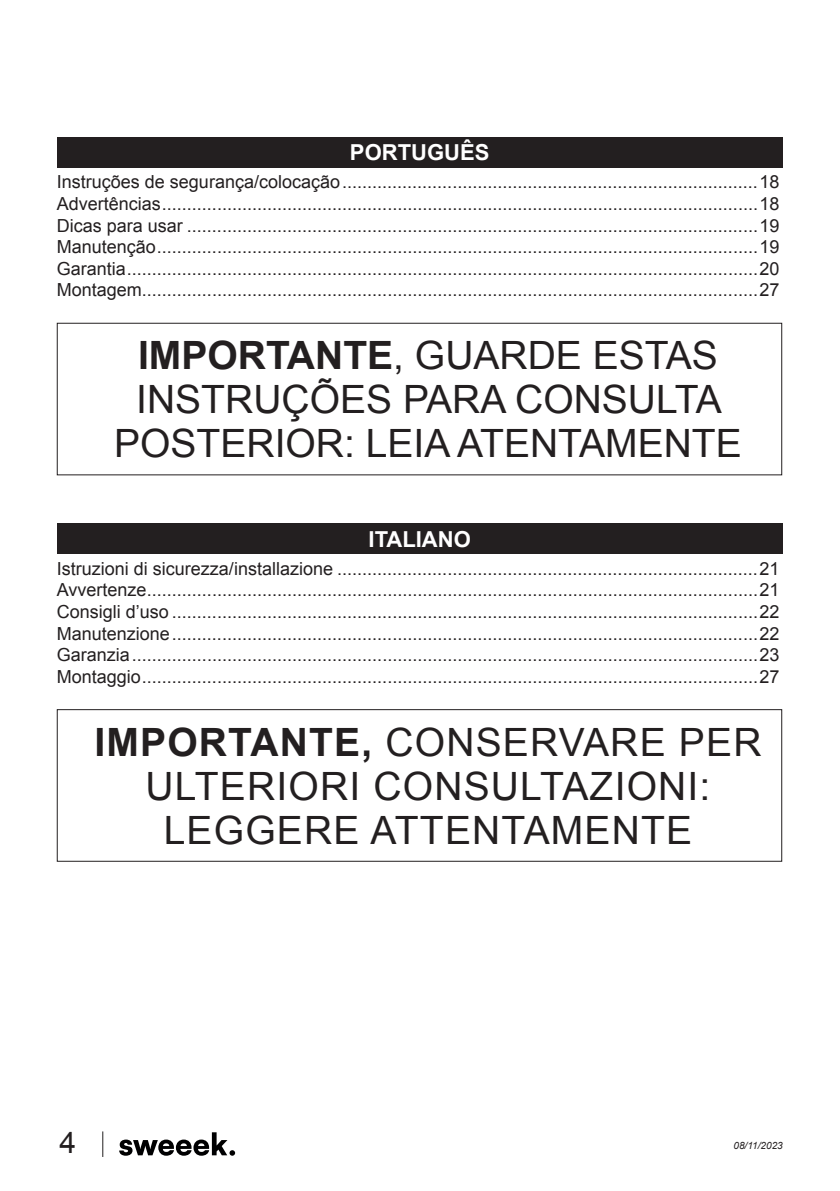
<style>
.page{position:relative;width:840px;height:1191px;background:#fff}
.page>*{position:absolute;margin:0;border:0;box-sizing:border-box;transform-origin:0 0}
.t1{font:39px "Arial";color:#231f20}
.t2{font:39px/44px "Arial";letter-spacing:.03em;color:#231f20;text-align:center}
.t3{font:30px "Arial";color:#231f20}
.t4{font:700 22px "Arial";color:#fff}
.TITRE-TDM-9PT{font:18px "Arial";color:#231f20}
.t5{font:italic 10px "Arial";color:#231f20}
.s1{font-weight:700}
</style>
<div class="page">
<svg style="left:102px;top:1131px;width:1px;height:26px"></svg>
<svg style="left:119px;top:1132px;width:116px;height:23px"></svg>
<div style="left:57px;top:137px;width:725px;height:31px;background:#231f20"></div>
<div style="left:57px;top:323px;width:724px;height:152px;border:1px solid #231f20"></div>
<div style="left:57px;top:523px;width:725px;height:31px;background:#231f20"></div>
<div style="left:57px;top:709px;width:724px;height:152px;border:1px solid #231f20"></div>
<p class="t4" style="left:350px;top:138px;width:141px">PORTUGUÊS</p>
<p class="TITRE-TDM-9PT" style="left:57px;top:170px;width:723px">Instruções de segurança/colocação...................................................................................18</p>
<p class="TITRE-TDM-9PT" style="left:57px;top:192px;width:723px">Advertências.......................................................................................................................18</p>
<p class="TITRE-TDM-9PT" style="left:57px;top:213px;width:723px">Dicas para usar ..................................................................................................................19</p>
<p class="TITRE-TDM-9PT" style="left:57px;top:235px;width:723px">Manutenção........................................................................................................................19</p>
<p class="TITRE-TDM-9PT" style="left:57px;top:257px;width:723px">Garantia..............................................................................................................................20</p>
<p class="TITRE-TDM-9PT" style="left:57px;top:278px;width:723px">Montagem...........................................................................................................................27</p>
<p class="t1" style="left:138px;top:330px;width:581px"><span class="s1">IMPORTANTE</span>, GUARDE ESTAS</p>
<p class="t1" style="left:136px;top:374px;width:587px">INSTRUÇÕES PARA CONSULTA</p>
<p class="t1" style="left:114px;top:418px;width:629px">POSTERIOR: LEIA ATENTAMENTE</p>
<p class="t4" style="left:368px;top:524px;width:104px">ITALIANO</p>
<p class="TITRE-TDM-9PT" style="left:57px;top:556px;width:723px">Istruzioni di sicurezza/installazione ....................................................................................21</p>
<p class="TITRE-TDM-9PT" style="left:57px;top:578px;width:723px">Avvertenze..........................................................................................................................21</p>
<p class="TITRE-TDM-9PT" style="left:57px;top:600px;width:723px">Consigli d’uso .....................................................................................................................22</p>
<p class="TITRE-TDM-9PT" style="left:57px;top:621px;width:723px">Manutenzione.....................................................................................................................22</p>
<p class="TITRE-TDM-9PT" style="left:57px;top:643px;width:723px">Garanzia.............................................................................................................................23</p>
<p class="TITRE-TDM-9PT" style="left:57px;top:664px;width:723px">Montaggio...........................................................................................................................27</p>
<p class="t2" style="left:94px;top:720px;width:668px"><span class="s1">IMPORTANTE,</span> CONSERVARE PER<br>ULTERIORI CONSULTAZIONI:</p>
<p class="t2" style="left:164px;top:808px;width:529px">LEGGERE ATTENTAMENTE</p>
<h2 class="t3" style="left:60px;top:1123px;width:18px">4</h2>
<p class="t5" style="left:733px;top:1138px;width:51px">08/11/2023</p>
</div>
